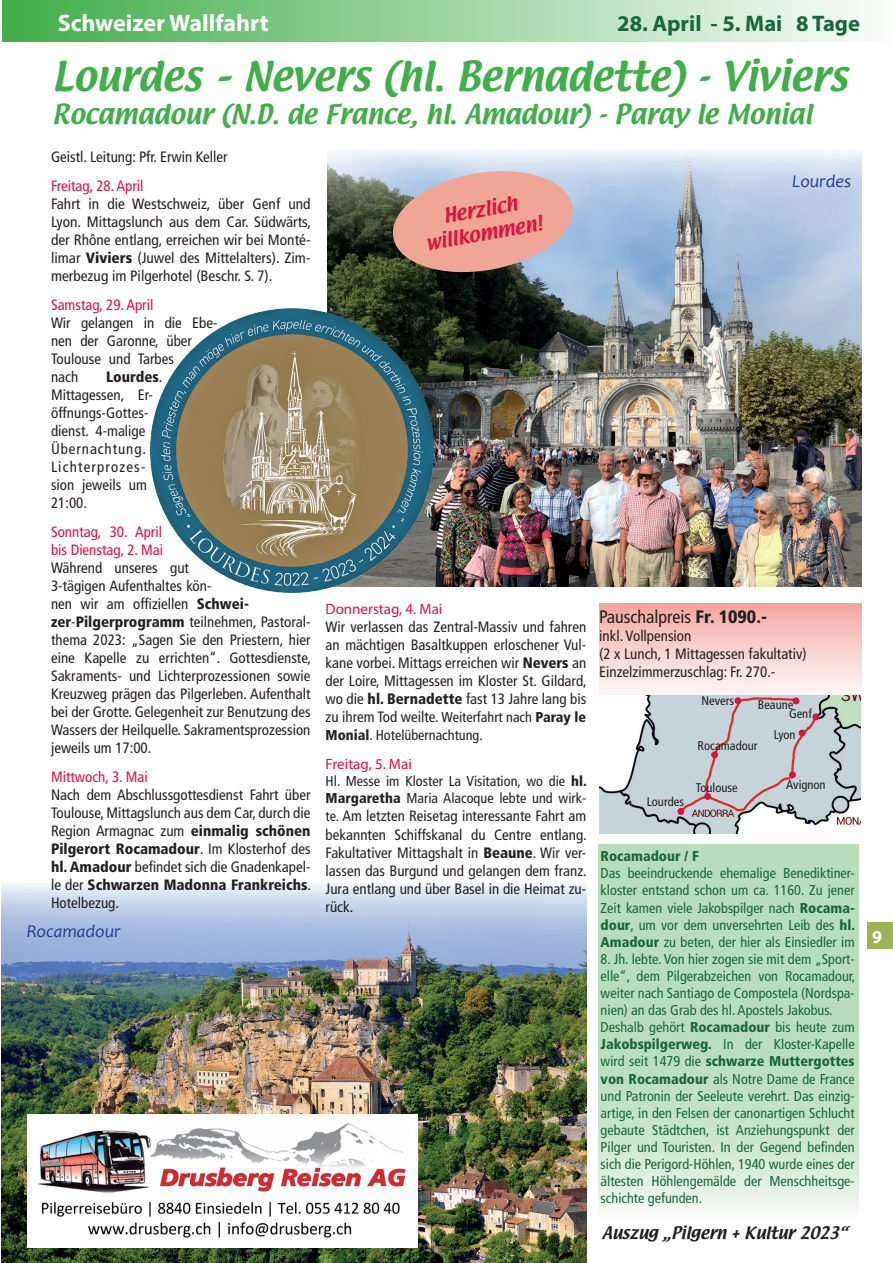
<style>
.page{position:relative;width:893px;height:1263px;background:#fff}
.page>*{position:absolute;margin:0;border:0;box-sizing:border-box;transform-origin:0 0}
.t1{font:36px "Textile";color:#40ae49}
.t2{font:24px "Textile";color:#40ae49}
.t3{font:700 24px "Myriad Pro";color:#fff}
.t4{font:700 22.5px "Myriad Pro";color:#16683b}
.t5{font:condensed 18px "Frutiger LT Std";color:#231f20}
.t6{font:18px/24px "Textile";color:#dc133f;text-align:center}
.t7{font:italic 18px "Candara";color:#253f8e}
.t8{font:700 18px "Myriad Pro";color:#fff}
.t9{font:condensed 15px/18px "Frutiger LT Std";color:#231f20}
.t10{font:condensed 15px/18px "Frutiger LT Std";color:#dc133f}
.t11{font:15px "Myriad Pro";color:#dc133f}
.t12{font:15px "Textile";letter-spacing:-.01em;color:#231f20}
.t13{font:condensed 14.25px/17.1px "Frutiger LT Std";color:#16683b;text-align:justify}
.t14{font:condensed 14.25px/17.1px "Frutiger LT Std";color:#231f20}
.t15{font:900 condensed 14.25px "Frutiger LT Std";color:#16683b}
.t16{font:condensed 12.6px "Frutiger LT Std";color:#231f20}
.s1{font-weight:900}
.s2{font-size:14.25px}
.s3{font-weight:900;font-size:14.25px}
</style>
<div class="page">
<svg style="left:598px;top:844px;width:261px;height:366px;background:#c0e1c3"></svg>
<div style="left:868px;top:922px;width:25px;height:27px;background:#9eb257"></div>
<svg style="left:599px;top:603px;width:262px;height:109px;background:#f7cfcb"></svg>
<div style="left:2px;top:0;width:891px;height:41px;background:linear-gradient(to right,#3fad48,#fbfdfb)"></div>
<img style="left:1px;top:884px;width:585px;height:379px">
<img style="left:328px;top:150px;width:533px;height:437px">
<img style="left:599px;top:695px;width:261px;height:138px">
<div style="left:677px;top:808px;width:7px;height:7px;border:2px solid #dc133f;border-radius:50%"></div>
<div style="left:812px;top:713px;width:7px;height:7px;border:2px solid #dc133f;border-radius:50%"></div>
<svg style="left:678px;top:695px;width:140px;height:119px;background:#c4c7cc"></svg>
<div style="left:792px;top:697px;width:7px;height:7px;border:2px solid #dc133f;border-radius:50%"></div>
<img style="left:150px;top:309px;width:284px;height:283px">
<svg style="left:389px;top:165px;width:188px;height:113px;background:#cda39e"></svg>
<img style="left:27px;top:1114px;width:390px;height:133px">
<h2 class="t3" style="left:58px;top:7px;width:213px">Schweizer Wallfahrt</h2>
<h3 class="t4" style="left:617px;top:9px;width:244px">28. April - 5. Mai 8 Tage</h3>
<h1 class="t1" style="left:52px;top:51px;width:797px">Lourdes – Nevers (hl. Bernadette) - Viviers</h1>
<h2 class="t2" style="left:52px;top:97px;width:761px">Rocamadour (N.D. de France, hl. Amadour) - Paray le Monial</h2>
<p class="t9" style="left:51px;top:148px;width:178px">Geistl. Leitung: Pfr. Erwin Keller</p>
<p class="t10" style="left:51px;top:177px;width:94px">Freitag, 28. April</p>
<p class="t9" style="left:51px;top:195px;width:262px;text-align:justify">Fahrt in die Westschweiz, über Genf und Lyon. Mittagslunch aus dem Car. Südwärts, der Rhône entlang, erreichen wir bei Monté&shy;limar <span class="s1">Viviers</span> (Juwel des Mittelalters). Zim&shy;merbezug im Pilgerhotel (Beschr. S. 7).</p>
<p class="t10" style="left:51px;top:296px;width:104px">Samstag, 29. April</p>
<p class="t9" style="left:51px;top:314px;width:168px">Wir gelangen in die Ebe&shy;nen der Garonne, über<br>Toulouse und Tarbes<br>nach</p>
<p class="t9" style="left:51px;top:368px;width:113px;text-indent:55px"><span class="s1">Lourdes</span>.<br>Mittagessen, Er&shy;öffnungs-Gottes&shy;dienst. 4-malige<br>Übernachtung.<br>Lichterprozes&shy;sion jeweils um<br>21:00.</p>
<p class="t10" style="left:51px;top:523px;width:114px">Sonntag, 30. April bis Dienstag, 2. Mai</p>
<p class="t9" style="left:51px;top:559px;width:262px">Während unseres gut<br>3-tägigen Aufenthaltes kön-<br>nen wir am offiziellen <span class="s1">Schwei&shy;zer</span>-<span class="s1">Pilgerprogramm</span> teilnehmen, Pastoral&shy;thema 2023: „Sagen Sie den Priestern, hier eine Kapelle zu errichten“. Gottesdienste, Sakraments- und Lichterprozessionen sowie Kreuzweg prägen das Pilgerleben. Aufenthalt bei der Grotte. Gelegenheit zur Benutzung des Wassers der Heilquelle. Sakramentsprozession jeweils um 17:00.</p>
<p class="t10" style="left:51px;top:767px;width:98px">Mittwoch, 3. Mai</p>
<p class="t9" style="left:51px;top:785px;width:262px;text-align:justify">Nach dem Abschlussgottesdienst Fahrt über Toulouse, Mittagslunch aus dem Car, durch die Region Armagnac zum <span class="s1">einmalig schönen Pilgerort Rocamadour</span>. Im Klosterhof des <span class="s1">hl. Amadour</span> befindet sich die Gnadenkapel&shy;le der <span class="s1">Schwarzen Madonna Frankreichs</span>.<br>Hotelbezug.</p>
<p class="t7" style="left:27px;top:920px;width:95px">Rocamadour</p>
<p class="t6" style="left:420px;top:209px;width:119px;rotate:-10deg">Herzlich willkommen!</p>
<p class="t7" style="left:792px;top:170px;width:61px">Lourdes</p>
<p class="t11" style="left:326px;top:600px;width:118px">Donnerstag, 4. Mai</p>
<p class="t9" style="left:326px;top:618px;width:263px;text-align:justify">Wir verlassen das Zentral-Massiv und fahren an mächtigen Basaltkuppen erloschener Vul&shy;kane vorbei. Mittags erreichen wir <span class="s1">Nevers</span> an der Loire, Mittagessen im Kloster St. Gildard, wo die <span class="s1">hl. Bernadette</span> fast 13 Jahre lang bis zu ihrem Tod weilte. <span class="s2">Weiterfahrt nach</span> <span class="s3">Paray le</span></p>
<p class="t14" style="left:326px;top:727px;width:159px"><span class="s1">Monial</span>. Hotelübernachtung.</p>
<p class="t11" style="left:326px;top:755px;width:88px">Freitag, 5. Mai</p>
<p class="t14" style="left:326px;top:773px;width:263px">Hl. Messe im Kloster La Visitation, wo die <span class="s1">hl.<br>Margaretha</span> Maria Alacoque lebte und wirk-</p>
<p class="t9" style="left:326px;top:807px;width:263px;text-align:justify"><span class="s2">te.</span> Am letzten Reisetag interessante Fahrt am bekannten Schiffskanal du Centre entlang.<br>Fakultativer Mittagshalt in <span class="s1">Beaune</span>. Wir ver&shy;lassen das Burgund und gelangen dem franz.<br>Jura entlang und über Basel in die Heimat zu&shy;rück.</p>
<p class="t5" style="left:599px;top:606px;width:169px">Pauschalpreis <span class="s1">Fr. 1090.-</span></p>
<p class="t9" style="left:599px;top:627px;width:209px">inkl. Vollpension<br>(2 x Lunch, 1 Mittagessen fakultativ)<br>Einzelzimmerzuschlag: Fr. 270.-</p>
<p class="t16" style="left:647px;top:794px;width:39px">Lourdes</p>
<p class="t16" style="left:701px;top:693px;width:34px">Nevers</p>
<p class="t16" style="left:698px;top:738px;width:62px">Rocamadour</p>
<p class="t16" style="left:696px;top:781px;width:43px">Toulouse</p>
<p class="t16" style="left:758px;top:697px;width:37px">Beaune</p>
<p class="t16" style="left:789px;top:707px;width:24px">Genf</p>
<p class="t16" style="left:774px;top:727px;width:23px">Lyon</p>
<p class="t16" style="left:786px;top:777px;width:41px">Avignon</p>
<p class="t15" style="left:601px;top:848px;width:100px">Rocamadour / F</p>
<p class="t13" style="left:601px;top:865px;width:256px">Das beeindruckende ehemalige Benediktiner&shy;kloster entstand schon um ca. 1160. Zu jener Zeit kamen viele Jakobspilger nach <span class="s1">Rocama&shy;dour</span>, um vor dem unversehrten Leib des <span class="s1">hl.<br>Amadour</span> zu beten, der hier als Einsiedler im</p>
<p class="t13" style="left:601px;top:950px;width:256px;text-align:left">8. Jh. lebte. Von hier zogen sie mit dem „Sport&shy;elle“, dem Pilgerabzeichen von Rocamadour, weiter nach Santiago de Compostela (Nordspa&shy;nien) an das Grab des hl. Apostels Jakobus.<br>Deshalb gehört <span class="s1">Rocamadour</span> bis heute zum <span class="s1">Jakobspilgerweg.</span> In der Kloster-Kapelle wird seit 1479 die <span class="s1">schwarze Muttergottes von Rocamadour</span> als Notre Dame de France und Patronin der Seeleute verehrt. Das einzig&shy;artige, in den Felsen der canonartigen Schlucht gebaute Städtchen, ist Anziehungspunkt der Pilger und Touristen. In der Gegend befinden sich die Perigord-Höhlen, 1940 wurde eines der ältesten Höhlengemälde der Menschheitsge&shy;schichte gefunden.</p>
<p class="t12" style="left:602px;top:1222px;width:247px">Auszug „Pilgern + Kultur 2023“</p>
<p class="t8" style="left:872px;top:925px;width:11px">9</p>
</div>
